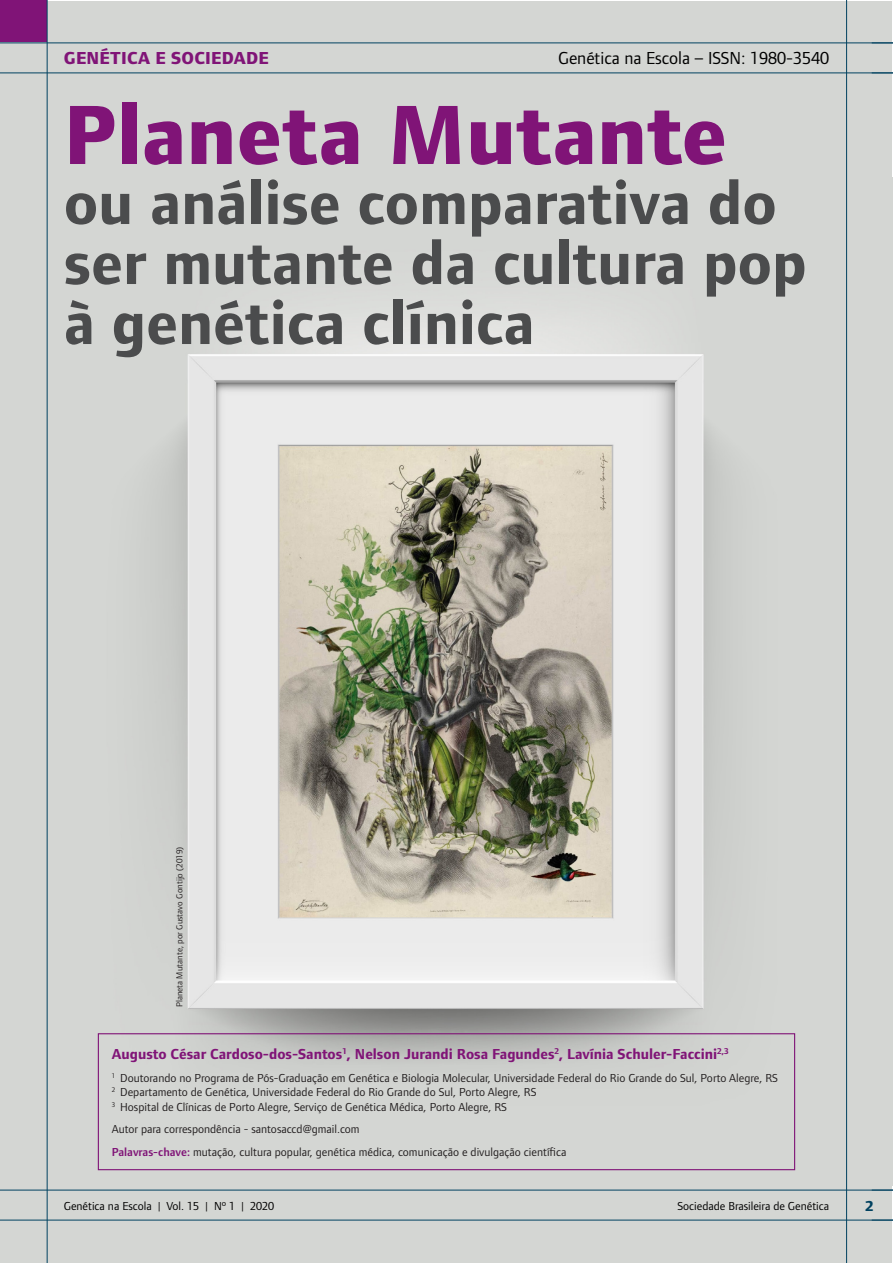
<style>
.page{position:relative;width:893px;height:1263px;background:#fff}
.page>*{position:absolute;margin:0;border:0;box-sizing:border-box;transform-origin:0 0}
.Titulão{font:800 87px "Foundry Form Sans";color:#801477}
.Titulão-2{font:700 63px/60px "Foundry Form Sans";color:#4b4c4d}
.t1{font:18px "Foundry Form Sans";color:#000}
.t2{font:800 18px "Foundry Form Sans";letter-spacing:.015em;color:#801477}
.Autores{font:700 15px "Foundry Form Sans";color:#801477}
.t3{font:800 15px "Foundry Form Sans";color:#014260}
.Instituição{font:12px "Foundry Form Sans";color:#231f20}
.t4{font:12px "Foundry Form Sans";color:#000}
.Instituição-2{font:9px "Foundry Form Sans";color:#231f20}
.s1{font-weight:600;color:#801477}
</style>
<div class="page">
<div style="left:1px;top:1px;width:891px;height:1261px;background:#d4d6d3"></div>
<img style="left:0;top:177px;width:893px;height:1008px">
<div style="left:98px;top:1033px;width:697px;height:137px;border:1px solid #801477"></div>
<div style="left:0;top:0;width:47px;height:42px;background:#801477"></div>
<hr style="left:47px;top:0;width:1px;height:1263px;background:#014260">
<hr style="left:846px;top:0;width:1px;height:1263px;background:#014260">
<hr style="left:0;top:1190px;width:893px;height:1px;background:#014260">
<hr style="left:0;top:1220px;width:893px;height:1px;background:#014260">
<hr style="left:0;top:43px;width:893px;height:1px;background:#014260">
<hr style="left:0;top:73px;width:893px;height:1px;background:#014260">
<h3 class="t2" style="left:64px;top:48px;width:207px">GENÉTICA E SOCIEDADE</h3>
<h3 class="t1" style="left:558px;top:48px;width:273px">Genética na Escola – ISSN: 1980-3540</h3>
<p class="Titulão" style="left:64px;top:86px;width:665px">Planeta Mutante</p>
<p class="Titulão-2" style="left:64px;top:173px;width:744px">ou análise comparativa do ser mutante da cultura pop à genética clínica</p>
<p class="Instituição-2" style="left:174px;top:1007px;width:162px;rotate:-90deg">Planeta Mutante, por Gustavo Gontijo (2019)</p>
<p class="Autores" style="left:112px;top:1045px;width:618px">Augusto César Cardoso-dos-Santos<sup>1</sup>, Nelson Jurandi Rosa Fagundes<sup>2</sup>, Lavínia Schuler-Faccini<sup>2,3</sup></p>
<p class="Instituição" style="left:112px;top:1071px;width:668px"><sup>1</sup> Doutorando no Programa de Pós-Graduação em Genética e Biologia Molecular, Universidade Federal do Rio Grande do Sul, Porto Alegre, RS</p>
<p class="Instituição" style="left:112px;top:1085px;width:426px"><sup>2</sup> Departamento de Genética, Universidade Federal do Rio Grande do Sul, Porto Alegre, RS</p>
<p class="Instituição" style="left:112px;top:1100px;width:397px"><sup>3</sup> Hospital de Clínicas de Porto Alegre, Serviço de Genética Médica, Porto Alegre, RS</p>
<p class="Instituição" style="left:112px;top:1123px;width:249px">Autor para correspondência - santosaccd@gmail.com</p>
<p class="Instituição" style="left:112px;top:1145px;width:456px"><span class="s1">Palavras-chave:</span> mutação, cultura popular, genética médica, comunicação e divulgação científica</p>
<p class="t4" style="left:64px;top:1199px;width:212px">Genética na Escola | Vol. 15 | Nº 1 | 2020</p>
<p class="t4" style="left:677px;top:1199px;width:153px">Sociedade Brasileira de Genética</p>
<p class="t3" style="left:865px;top:1197px;width:10px">2</p>
</div>
